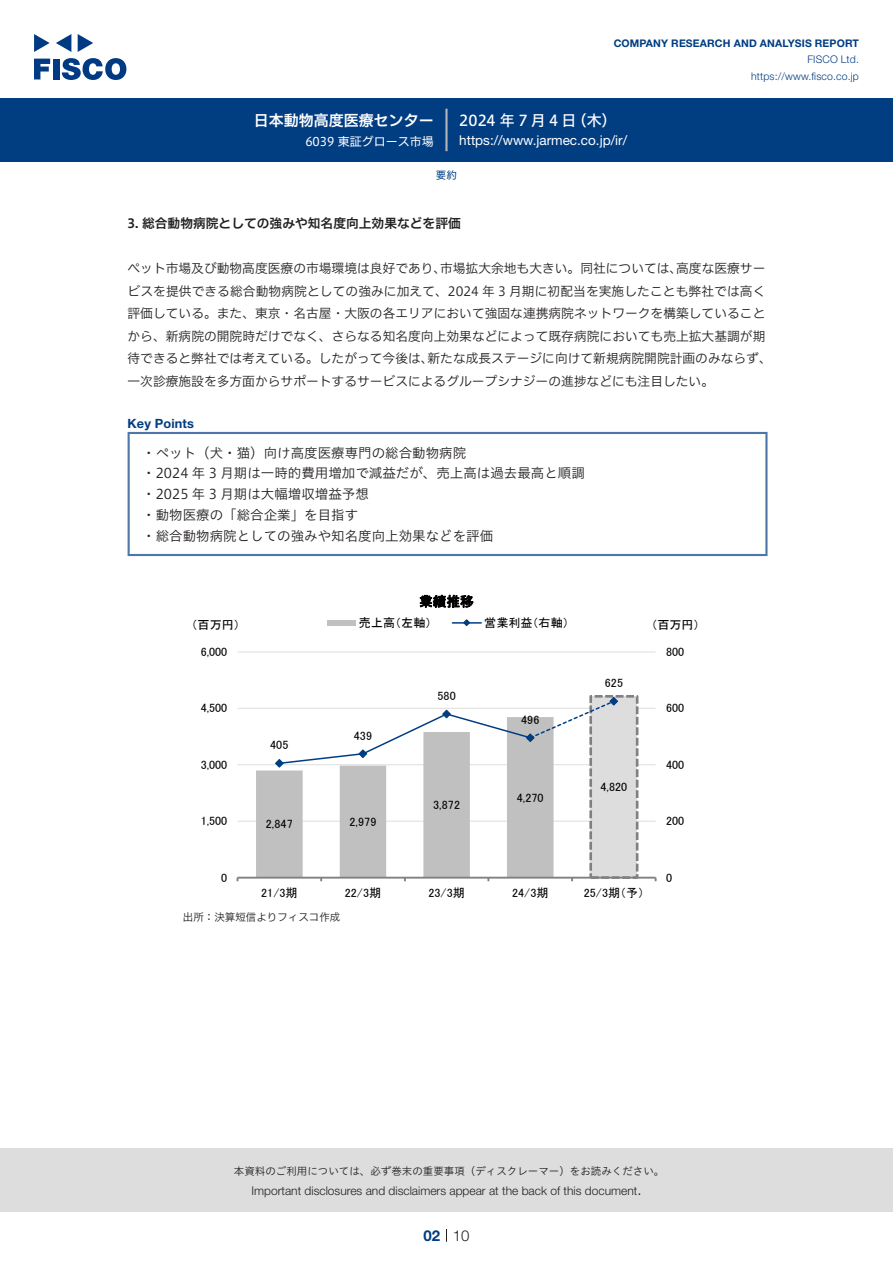
<style>
.page{position:relative;width:893px;height:1263px;background:#fff}
.page>*{position:absolute;margin:0;border:0;box-sizing:border-box;transform-origin:0 0}
.t1{font:15px "Hiragino UD Sans F Std N W5";letter-spacing:.21em;color:#fff}
.t2{font:15px "Hiragino UD Sans F Std N W6";color:#fff}
.t3{font:300 15px "Helvetica Neue LT Std";color:#231f20}
.t4{font:700 15px "Helvetica Neue LT Std";color:#003d81}
.Key_Points_中{font:13.5px "Hiragino UD Sans Std W3";color:#231f20}
.t5{font:13.5px "Helvetica Neue LT Std";color:#fff}
.t6{font:13.5px "MS P Gothic";color:#000}
.本文{font:12.75px/22.5px "Hiragino UD Sans F Std N W3";color:#231f20}
.小タイトル{font:12.75px "Hiragino UD Sans F Std N W6";color:#231f20}
.Key_Points{font:700 12.75px "Helvetica Neue LT Std";letter-spacing:.015em;color:#003d81}
.t7{font:12.15px "MS P Gothic";color:#000}
.t8{font:12px "MS P Gothic";letter-spacing:.005em;color:#000}
.t9{font:300 12px "Helvetica Neue LT Std";color:#231f20}
.t10{font:12px "Hiragino UD Sans F Std N W4";color:#fff}
.t11{font:10.5px "Hiragino UD Sans Std W3";color:#231f20}
.t12{font:700 10.5px "Helvetica Neue LT Std";letter-spacing:.015em;color:#003d81}
.t13{font:300 10.5px/16.5px "Helvetica Neue LT Std";letter-spacing:.015em;color:#003d81;text-align:right}
.表組み基本スタイル{font:10.5px "Hiragino UD Sans F Std N W3";color:#231f20}
.ヘッダー{font:10.5px "Hiragino UD Sans F Std N W4";color:#003d81}
</style>
<div class="page">
<div style="left:0;top:1148px;width:893px;height:64px;background:#ddd"></div>
<svg style="left:34px;top:59px;width:16px;height:20px"></svg>
<div style="left:53px;top:59px;width:6px;height:20px;background:#003a83"></div>
<svg style="left:62px;top:58px;width:64px;height:22px"></svg>
<svg style="left:34px;top:34px;width:16px;height:18px"></svg>
<svg style="left:78px;top:34px;width:15px;height:18px"></svg>
<svg style="left:56px;top:34px;width:15px;height:18px"></svg>
<div style="left:0;top:98px;width:893px;height:64px;background:#003d81"></div>
<hr style="left:445px;top:109px;width:3px;height:42px;background:#b5b5b6">
<svg style="left:446px;top:1229px;width:1px;height:13px"></svg>
<hr style="left:128px;top:434px;width:2px;height:120px;background:#4d77a7">
<hr style="left:128px;top:432px;width:639px;height:2px;background:#4d77a7">
<hr style="left:765px;top:434px;width:2px;height:120px;background:#4d77a7">
<hr style="left:128px;top:554px;width:639px;height:2px;background:#4d77a7">
<hr style="left:237px;top:821px;width:419px;height:1px;background:#ddd">
<hr style="left:237px;top:764px;width:419px;height:1px;background:#ddd">
<hr style="left:237px;top:708px;width:419px;height:1px;background:#ddd">
<hr style="left:237px;top:652px;width:419px;height:1px;background:#ddd">
<div style="left:591px;top:696px;width:46px;height:181px;background:#ddd"></div>
<div style="left:589px;top:695px;width:49px;height:184px;border:3px dashed #808080"></div>
<svg style="left:256px;top:769px;width:298px;height:108px;fill:#c0c0c0"></svg>
<hr style="left:237px;top:877px;width:419px;height:1px;background:#808080">
<svg style="left:275px;top:696px;width:344px;height:73px"></svg>
<div style="left:327px;top:620px;width:29px;height:6px;background:#c0c0c0"></div>
<hr style="left:452px;top:622px;width:29px;height:2px;background:#003d81">
<svg style="left:462px;top:619px;width:9px;height:7px"></svg>
<p class="t2" style="left:254px;top:109px;width:182px">日本動物高度医療センター</p>
<p class="t10" style="left:305px;top:132px;width:130px">6039 東証グロース市場</p>
<p class="t12" style="left:614px;top:37px;width:247px">COMPANY RESEARCH AND ANALYSIS REPORT</p>
<p class="t13" style="left:751px;top:51px;width:109px">FISCO Ltd. https://www.fisco.co j p.</p>
<p class="t1" style="left:459px;top:109px;width:119px">2024年7月4日</p>
<p class="t1" style="left:572px;top:109px;width:46px">（木(</p>
<p class="t5" style="left:459px;top:132px;width:169px">https://www.jarmec. c o j p. /i r/</p>
<p class="ヘッダー" style="left:436px;top:167px;width:22px">要約</p>
<p class="小タイトル" style="left:128px;top:214px;width:335px">3. 総合動物病院としての強みや知名度向上効果などを評価</p>
<p class="本文" style="left:128px;top:256px;width:320px">ペット市場及び動物高度医療の市場環境は良好であり、</p>
<p class="本文" style="left:128px;top:279px;width:639px">ビスを提供できる総合動物病院としての強みに加えて、2024 年 3 月期に初配当を実施したことも弊社では高く</p>
<p class="本文" style="left:128px;top:301px;width:639px">評価している。また、東京・名古屋・大阪の各エリアにおいて強固な連携病院ネットワークを構築していること</p>
<p class="本文" style="left:128px;top:324px;width:639px">から、新病院の開院時だけでなく、さらなる知名度向上効果などによって既存病院においても売上拡大基調が期</p>
<p class="本文" style="left:427px;top:346px;width:346px">新たな成長ステージに向けて新規病院開院計画のみならず、</p>
<p class="本文" style="left:676px;top:256px;width:91px">高度な医療サー</p>
<p class="本文" style="left:440px;top:256px;width:244px">市場拡大余地も大きい。同社については、</p>
<p class="本文" style="left:128px;top:346px;width:588px">待できると弊社では考えている。したがって今後は、<br>一次診療施設を多方面からサポートするサービスによるグループシナジーの進捗などにも注目したい。</p>
<p class="Key_Points" style="left:128px;top:415px;width:68px">Key Points</p>
<p class="Key_Points_中" style="left:142px;top:442px;width:326px">・ペット（犬・猫）向け高度医療専門の総合動物病院</p>
<p class="Key_Points_中" style="left:142px;top:463px;width:444px">・2024 年 3 月期は一時的費用増加で減益だが、売上高は過去最高と順調</p>
<p class="Key_Points_中" style="left:142px;top:484px;width:228px">・2025 年 3 月期は大幅増収増益予想</p>
<p class="Key_Points_中" style="left:142px;top:505px;width:218px">・動物医療の「総合企業」を目指す</p>
<p class="Key_Points_中" style="left:142px;top:525px;width:353px">・総合動物病院としての強みや知名度向上効果などを評価</p>
<p class="t8" style="left:192px;top:619px;width:50px">（百万円）</p>
<p class="t8" style="left:201px;top:645px;width:28px">6,000</p>
<p class="t8" style="left:201px;top:702px;width:28px">4,500</p>
<p class="t8" style="left:201px;top:758px;width:28px">3,000</p>
<p class="t8" style="left:201px;top:815px;width:28px">1,500</p>
<p class="t8" style="left:270px;top:739px;width:20px">405</p>
<p class="t8" style="left:266px;top:818px;width:28px">2,847</p>
<p class="t6" style="left:419px;top:595px;width:56px">業績推移</p>
<p class="t7" style="left:359px;top:616px;width:74px">売上高（左軸）</p>
<p class="t7" style="left:484px;top:616px;width:86px">営業利益（右軸(</p>
<p class="t8" style="left:354px;top:729px;width:20px">439</p>
<p class="t7" style="left:350px;top:815px;width:28px">2,979</p>
<p class="t8" style="left:437px;top:690px;width:20px">580</p>
<p class="t8" style="left:433px;top:799px;width:28px">3,872</p>
<p class="t7" style="left:521px;top:713px;width:20px">496</p>
<p class="t8" style="left:517px;top:791px;width:28px">4,270</p>
<p class="t8" style="left:221px;top:871px;width:8px">0</p>
<p class="t8" style="left:261px;top:887px;width:38px">21/3期</p>
<p class="t8" style="left:345px;top:887px;width:38px">22/3期</p>
<p class="表組み基本スタイル" style="left:183px;top:909px;width:159px">出所：決算短信よりフィスコ作成</p>
<p class="t8" style="left:428px;top:887px;width:38px">23/3期</p>
<p class="t8" style="left:512px;top:887px;width:38px">24/3期</p>
<p class="t8" style="left:605px;top:677px;width:20px">625</p>
<p class="t8" style="left:600px;top:781px;width:28px">4,820</p>
<p class="t8" style="left:651px;top:619px;width:50px">（百万円(</p>
<p class="t8" style="left:666px;top:645px;width:20px">800</p>
<p class="t8" style="left:666px;top:702px;width:20px">600</p>
<p class="t8" style="left:666px;top:758px;width:20px">400</p>
<p class="t8" style="left:666px;top:815px;width:20px">200</p>
<p class="t8" style="left:584px;top:887px;width:62px">25/3期予（ (</p>
<p class="t8" style="left:666px;top:871px;width:8px">0</p>
<p class="t11" style="left:234px;top:1163px;width:432px">本資料のご利用については、必ず巻末の重要事項（ディスクレーマー）をお読みください。</p>
<p class="t3" style="left:637px;top:1180px;width:6px">.</p>
<p class="t9" style="left:251px;top:1183px;width:387px">Important disclosures and disclaimers appear at the back of this document</p>
<p class="t4" style="left:423px;top:1226px;width:18px">02</p>
<p class="t3" style="left:453px;top:1226px;width:18px">10</p>
</div>
